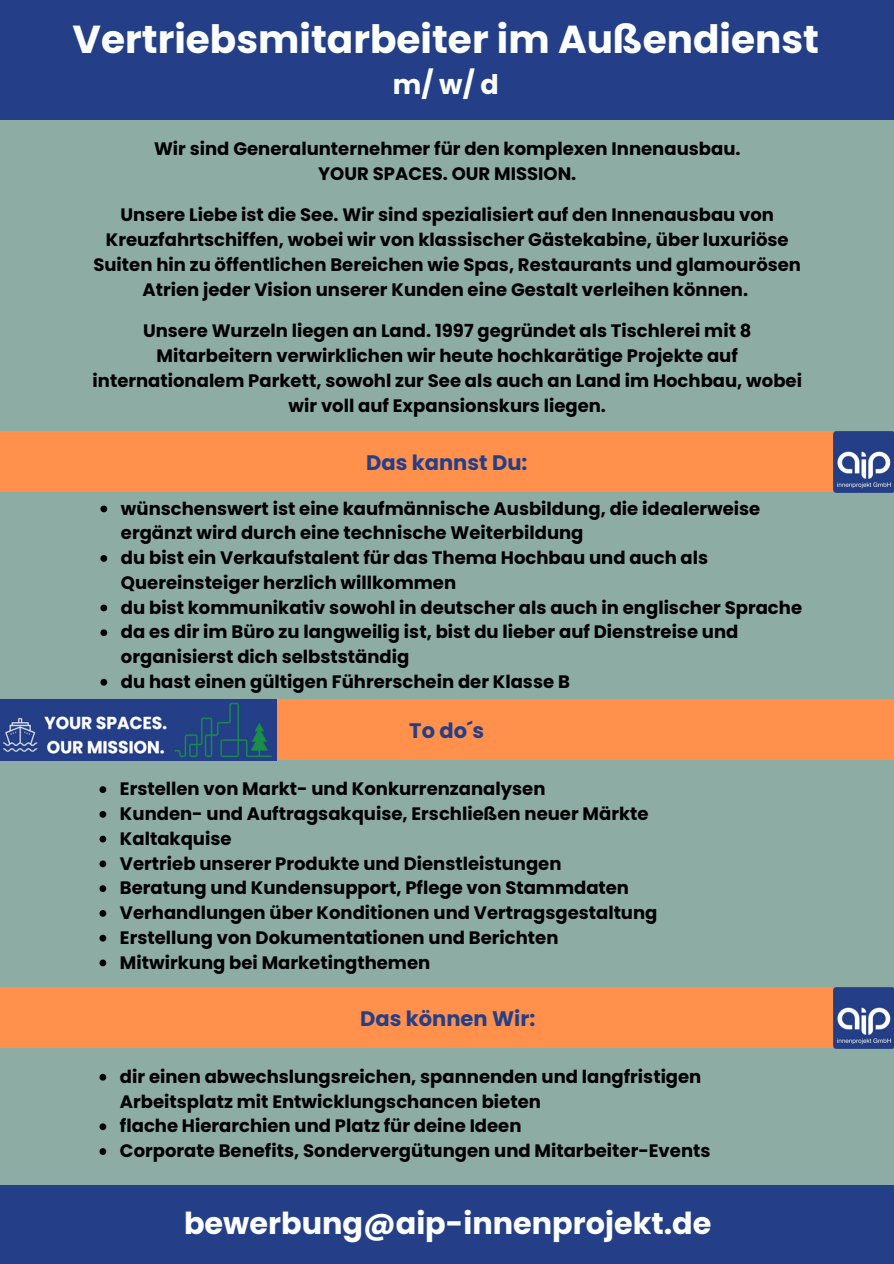
<style>
.page{position:relative;width:894px;height:1264px;background:#fff}
.page>*{position:absolute;margin:0;border:0;box-sizing:border-box;transform-origin:0 0}
.t1{font:700 39px "Poppins";color:#fcfefb}
.t2{font:700 30.3px "Poppins";color:#fcfefb}
.t3{font:700 27px "Poppins";color:#fcfefb}
.t4{font:700 21px "Poppins";color:#243f88}
.t5{font:700 18px/25px "Poppins";color:#000}
</style>
<div class="page">
<div style="left:0;top:0;width:893px;height:1263px;background:#8caca4"></div>
<div style="left:0;top:1184px;width:893px;height:79px;background:#243f88"></div>
<div style="left:0;top:0;width:893px;height:119px;background:#243f88"></div>
<div style="left:0;top:431px;width:893px;height:60px;background:#ff914d"></div>
<svg style="left:99px;top:786px;width:7px;height:7px"></svg>
<svg style="left:99px;top:811px;width:7px;height:6px"></svg>
<svg style="left:99px;top:835px;width:7px;height:7px"></svg>
<svg style="left:99px;top:860px;width:7px;height:7px"></svg>
<svg style="left:99px;top:885px;width:7px;height:7px"></svg>
<svg style="left:99px;top:910px;width:7px;height:6px"></svg>
<svg style="left:99px;top:934px;width:7px;height:7px"></svg>
<svg style="left:99px;top:959px;width:7px;height:7px"></svg>
<svg style="left:100px;top:505px;width:7px;height:7px"></svg>
<svg style="left:100px;top:555px;width:7px;height:7px"></svg>
<svg style="left:100px;top:604px;width:7px;height:7px"></svg>
<svg style="left:100px;top:629px;width:7px;height:7px"></svg>
<svg style="left:100px;top:679px;width:7px;height:6px"></svg>
<div style="left:0;top:699px;width:893px;height:61px;background:#ff914d"></div>
<div style="left:0;top:987px;width:893px;height:60px;background:#ff914d"></div>
<img style="left:833px;top:431px;width:60px;height:61px">
<img style="left:833px;top:987px;width:60px;height:61px">
<img style="left:0;top:699px;width:277px;height:61px">
<svg style="left:99px;top:1073px;width:7px;height:7px"></svg>
<svg style="left:99px;top:1123px;width:7px;height:7px"></svg>
<svg style="left:99px;top:1148px;width:7px;height:6px"></svg>
<p class="t1" style="left:73px;top:12px;width:747px">Vertriebsmitarbeiter im Außendienst</p>
<p class="t3" style="left:392px;top:66px;width:108px">m/w/d</p>
<p class="t5" style="left:154px;top:136px;width:588px;text-align:center">Wir sind Generalunternehmer für den komplexen Innenausbau.<br>YOUR SPACES. OUR MISSION.</p>
<p class="t5" style="left:93px;top:202px;width:709px;text-align:center">Unsere Liebe ist die See. Wir sind spezialisiert auf den Innenausbau von Kreuzfahrtschiffen, wobei wir von klassischer Gästekabine, über luxuriöse Suiten hin zu öffentlichen Bereichen wie Spas, Restaurants und glamourösen Atrien jeder Vision unserer Kunden eine Gestalt verleihen können.</p>
<p class="t5" style="left:93px;top:318px;width:710px;text-align:center">Unsere Wurzeln liegen an Land. 1997 gegründet als Tischlerei mit 8<br>Mitarbeitern verwirklichen wir heute hochkarätige Projekte auf internationalem Parkett, sowohl zur See als auch an Land im Hochbau, wobei wir voll auf Expansionskurs liegen.</p>
<h3 class="t4" style="left:366px;top:448px;width:163px">Das kannst Du:</h3>
<p class="t5" style="left:121px;top:496px;width:640px">wünschenswert ist eine kaufmännische Ausbildung, die idealerweise ergänzt wird durch eine technische Weiterbildung</p>
<p class="t5" style="left:121px;top:545px;width:588px">du bist ein Verkaufstalent für das Thema Hochbau und auch als<br>Quereinsteiger herzlich willkommen</p>
<p class="t5" style="left:121px;top:594px;width:682px">du bist kommunikativ sowohl in deutscher als auch in englischer Sprache</p>
<p class="t5" style="left:121px;top:619px;width:619px">da es dir im Büro zu langweilig ist, bist du lieber auf Dienstreise und organisierst dich selbstständig</p>
<h3 class="t5" style="left:121px;top:669px;width:450px">du hast einen gültigen Führerschein der Klasse B</h3>
<p class="t4" style="left:409px;top:716px;width:77px">To do´s</p>
<h1 class="t5" style="left:120px;top:776px;width:427px">Erstellen von Markt- und Konkurrenzanalysen</h1>
<h4 class="t5" style="left:120px;top:801px;width:530px">Kunden- und Auftragsakquise, Erschließen neuer Märkte</h4>
<h4 class="t5" style="left:120px;top:826px;width:113px">Kaltakquise</h4>
<h4 class="t5" style="left:120px;top:850px;width:443px">Vertrieb unserer Produkte und Dienstleistungen</h4>
<h3 class="t5" style="left:120px;top:875px;width:510px">Beratung und Kundensupport, Pflege von Stammdaten</h3>
<p class="t5" style="left:120px;top:900px;width:539px">Verhandlungen über Konditionen und Vertragsgestaltung</p>
<p class="t5" style="left:120px;top:925px;width:440px">Erstellung von Dokumentationen und Berichten</p>
<p class="t5" style="left:120px;top:949px;width:312px">Mitwirkung bei Marketingthemen</p>
<p class="t4" style="left:360px;top:1004px;width:177px">Das können Wir:</p>
<p class="t5" style="left:120px;top:1064px;width:582px">dir einen abwechslungsreichen, spannenden und langfristigen<br>Arbeitsplatz mit Entwicklungschancen bieten</p>
<p class="t5" style="left:120px;top:1113px;width:403px">flache Hierarchien und Platz für deine Ideen</p>
<p class="t5" style="left:120px;top:1138px;width:592px">Corporate Benefits, Sondervergütungen und Mitarbeiter-Events</p>
<p class="t2" style="left:184px;top:1201px;width:529px">bewerbung@aip-innenprojekt.de</p>
</div>
